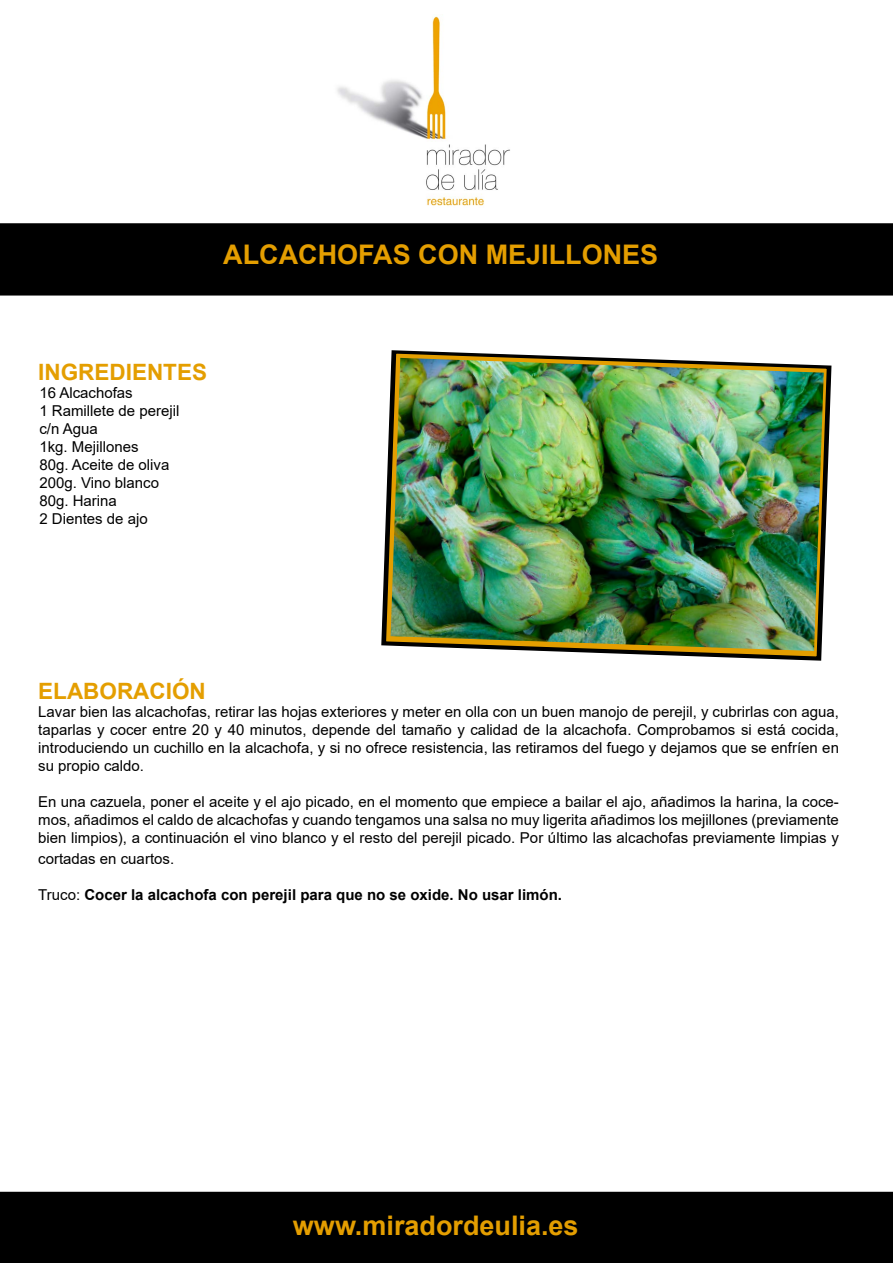
<style>
.page{position:relative;width:893px;height:1263px;background:#fff}
.page>*{position:absolute;margin:0;border:0;box-sizing:border-box;transform-origin:0 0}
.t1{font:700 27px "Arial";color:#e49e00}
.t2{font:700 22.5px "Arial";color:#e49e00}
.t3{font:15px/18px "Arial";color:#000;text-align:justify}
.t4{font:700 15px "Arial";color:#000}
.s1{font-weight:400}
</style>
<div class="page">
<img style="left:337px;top:16px;width:173px;height:190px">
<div style="left:1px;top:224px;width:891px;height:71px;background:#000"></div>
<div style="left:0;top:223px;width:893px;height:73px;border:2px solid #000"></div>
<svg style="left:384px;top:351px;width:445px;height:308px"></svg>
<img style="left:391px;top:358px;width:433px;height:293px">
<div style="left:0;top:1192px;width:893px;height:71px;background:#000"></div>
<h1 class="t1" style="left:223px;top:235px;width:437px">ALCACHOFAS CON MEJILLONES</h1>
<h2 class="t2" style="left:38px;top:356px;width:170px">INGREDIENTES</h2>
<p class="t3" style="left:39px;top:383px;width:142px;text-align:left">16 Alcachofas<br>1 Ramillete de perejil c/n Agua<br>1kg. Mejillones<br>80g. Aceite de oliva<br>200g. Vino blanco<br>80g. Harina<br>2 Dientes de ajo</p>
<h2 class="t2" style="left:38px;top:675px;width:169px">ELABORACIÓN</h2>
<p class="t3" style="left:38px;top:702px;width:802px">Lavar bien las alcachofas, retirar las hojas exteriores y meter en olla con un buen manojo de perejil, y cubrirlas con agua, taparlas y cocer entre 20 y 40 minutos, depende del tamaño y calidad de la alcachofa. Comprobamos si está cocida, introduciendo un cuchillo en la alcachofa, y si no ofrece resistencia, las retiramos del fuego y dejamos que se enfríen en su propio caldo.</p>
<p class="t3" style="left:38px;top:792px;width:802px">En una cazuela, poner el aceite y el ajo picado, en el momento que empiece a bailar el ajo, añadimos la harina, la coce&shy;mos, añadimos el caldo de alcachofas y cuando tengamos una salsa no muy ligerita añadimos los mejillones (previamente bien limpios), a continuación el vino blanco y el resto del perejil picado. Por último las alcachofas previamente limpias y</p>
<p class="t3" style="left:38px;top:850px;width:137px">cortadas en cuartos.</p>
<p class="t4" style="left:38px;top:885px;width:525px"><span class="s1">Truco:</span> Cocer la alcachofa con perejil para que no se oxide. No usar limón.</p>
<h1 class="t1" style="left:293px;top:1206px;width:287px">www.miradordeulia.es</h1>
</div>
